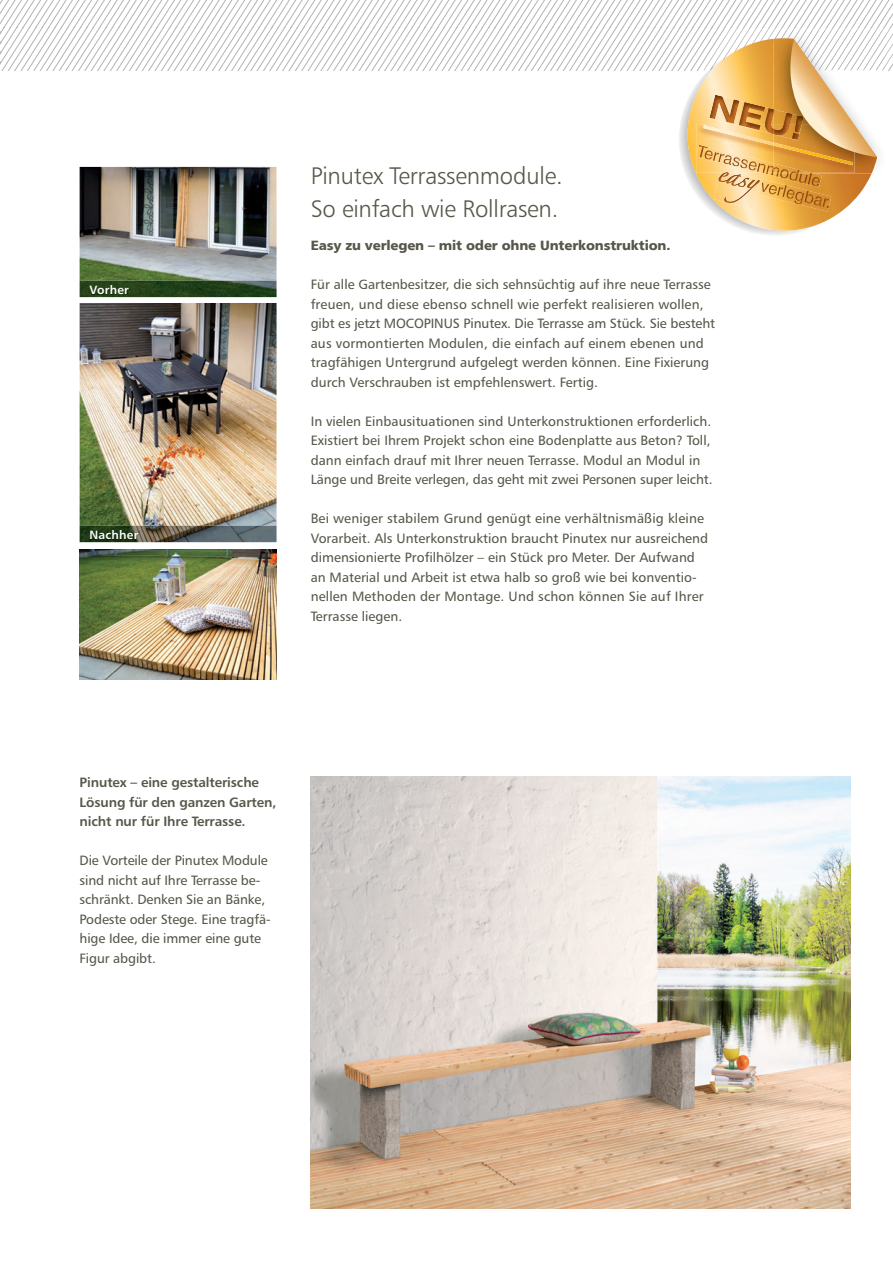
<style>
.page{position:relative;width:893px;height:1263px;background:#fff}
.page>*{position:absolute;margin:0;border:0;box-sizing:border-box;transform-origin:0 0}
.t1{font:24px/33px "Humanist 777 BT Light B";letter-spacing:-.01em;color:#58574a}
.t2{font:13.5px/19.5px "Humanist 777 BT Roman B";color:#58574a}
.t3{font:13.5px/19.5px "Humanist 777 BT Bold B";letter-spacing:-.01em;color:#58574a}
.t4{font:13.5px "Humanist 777 BT Black B";letter-spacing:-.01em;color:#58574a}
.t5{font:12px "Humanist 777 BT Bold B";letter-spacing:.02em;color:#fff}
</style>
<div class="page">
<img style="left:311px;top:776px;width:539px;height:433px">
<img style="left:80px;top:167px;width:197px;height:114px">
<img style="left:80px;top:303px;width:197px;height:223px">
<img style="left:80px;top:549px;width:197px;height:130px">
<img style="left:681px;top:157px;width:148px;height:78px">
<img style="left:822px;top:157px;width:55px;height:16px">
<img style="left:822px;top:157px;width:31px;height:8px">
<svg style="left:0;top:0;width:893px;height:157px"></svg>
<img style="left:696px;top:156px;width:126px;height:31px">
<img style="left:696px;top:145px;width:78px;height:28px">
<img style="left:774px;top:173px;width:40px;height:1px">
<img style="left:774px;top:163px;width:37px;height:10px">
<img style="left:697px;top:175px;width:15px;height:4px">
<img style="left:714px;top:175px;width:10px;height:27px">
<img style="left:730px;top:203px;width:29px;height:6px">
<svg style="left:718px;top:170px;width:42px;height:18px"></svg>
<img style="left:724px;top:180px;width:35px;height:23px">
<img style="left:759px;top:179px;width:72px;height:33px">
<img style="left:80px;top:281px;width:197px;height:16px">
<img style="left:80px;top:526px;width:197px;height:16px">
<img style="left:89px;top:285px;width:41px;height:10px">
<img style="left:90px;top:530px;width:50px;height:10px">
<p class="t5" style="left:89px;top:282px;width:41px">Vorher</p>
<p class="t5" style="left:89px;top:527px;width:51px">Nachher</p>
<h1 class="t1" style="left:311px;top:159px;width:254px">Pinutex Terrassenmodule.<br>So einfach wie Rollrasen.</h1>
<p class="t4" style="left:311px;top:237px;width:361px">Easy zu verlegen – mit oder ohne Unterkonstruktion.</p>
<p class="t2" style="left:311px;top:274px;width:406px">Für alle Gartenbesitzer, die sich sehnsüchtig auf ihre neue Terrasse freuen, und diese ebenso schnell wie perfekt realisieren wollen, gibt es jetzt MOCOPINUS Pinutex. Die Terrasse am Stück. Sie besteht aus vormontierten Modulen, die einfach auf einem ebenen und tragfähigen Untergrund aufgelegt werden können. Eine Fixierung durch Verschrauben ist empfehlenswert. Fertig.</p>
<p class="t2" style="left:311px;top:411px;width:403px">In vielen Einbausituationen sind Unterkonstruktionen erforderlich.<br>Existiert bei Ihrem Projekt schon eine Bodenplatte aus Beton? Toll, dann einfach drauf mit Ihrer neuen Terrasse. Modul an Modul in Länge und Breite verlegen, das geht mit zwei Personen super leicht.</p>
<p class="t2" style="left:311px;top:508px;width:399px">Bei weniger stabilem Grund genügt eine verhältnismäßig kleine Vorarbeit. Als Unterkonstruktion braucht Pinutex nur ausreichend dimensionierte Profilhölzer – ein Stück pro Meter. Der Aufwand an Material und Arbeit ist etwa halb so groß wie bei konventio&shy;nellen Methoden der Montage. Und schon können Sie auf Ihrer Terrasse liegen.</p>
<p class="t3" style="left:80px;top:773px;width:198px">Pinutex – eine gestalterische<br>Lösung für den ganzen Garten, nicht nur für Ihre Terrasse.</p>
<p class="t2" style="left:80px;top:851px;width:193px">Die Vorteile der Pinutex Module sind nicht auf Ihre Terrasse be&shy;schränkt. Denken Sie an Bänke,<br>Podeste oder Stege. Eine tragfä&shy;hige Idee, die immer eine gute<br>Figur abgibt.</p>
</div>
